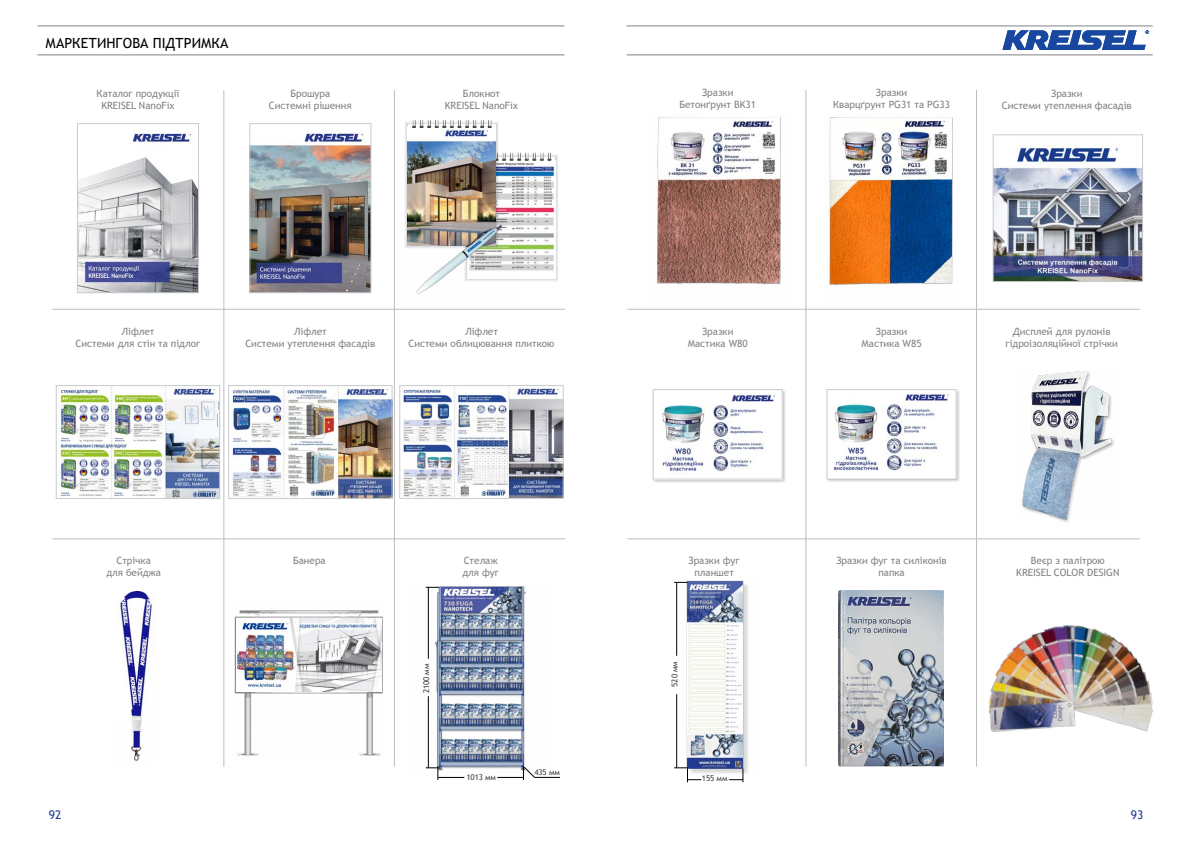
<style>
.page{position:relative;width:1191px;height:842px;background:#fff}
.page>*{position:absolute;margin:0;border:0;box-sizing:border-box;transform-origin:0 0}
.t1{font:14px "Trebuchet MS";color:#000}
.t2{font:12px "Trebuchet MS";color:#21409a}
.t3{font:10px/12px "Trebuchet MS";color:#808285;text-align:center}
.t4{font:8px "Trebuchet MS";letter-spacing:-.01em;color:#414042}
</style>
<div class="page">
<hr style="left:37px;top:55px;width:527px;height:1px;background:#808285">
<hr style="left:37px;top:26px;width:527px;height:1px;background:#808285">
<hr style="left:626px;top:55px;width:526px;height:1px;background:#808285">
<hr style="left:626px;top:26px;width:526px;height:1px;background:#808285">
<svg style="left:1002px;top:30px;width:147px;height:20px"></svg>
<img style="left:79px;top:131px;width:118px;height:160px">
<div style="left:77px;top:123px;width:122px;height:170px;border:1px solid #cacbce"></div>
<img style="left:252px;top:130px;width:117px;height:161px">
<div style="left:250px;top:123px;width:121px;height:170px;border:1px solid #cacbce"></div>
<img style="left:995px;top:144px;width:145px;height:136px">
<div style="left:993px;top:135px;width:149px;height:147px;border:1px solid #cacbce"></div>
<img style="left:119px;top:591px;width:36px;height:171px">
<img style="left:405px;top:120px;width:153px;height:161px">
<img style="left:405px;top:222px;width:114px;height:72px">
<hr style="left:627px;top:309px;width:512px;height:1px;background:#bcbec0">
<hr style="left:627px;top:538px;width:512px;height:1px;background:#bcbec0">
<img style="left:838px;top:590px;width:106px;height:177px">
<hr style="left:976px;top:90px;width:1px;height:677px;background:#bcbec0">
<hr style="left:394px;top:90px;width:1px;height:677px;background:#bcbec0">
<hr style="left:805px;top:90px;width:1px;height:677px;background:#bcbec0">
<hr style="left:223px;top:90px;width:1px;height:677px;background:#bcbec0">
<img style="left:988px;top:625px;width:165px;height:107px">
<img style="left:681px;top:580px;width:67px;height:196px">
<svg style="left:674px;top:582px;width:13px;height:1px"></svg>
<hr style="left:676px;top:582px;width:1px;height:74px;background:#000">
<hr style="left:676px;top:694px;width:1px;height:74px;background:#000">
<svg style="left:729px;top:769px;width:14px;height:13px"></svg>
<svg style="left:674px;top:767px;width:27px;height:15px"></svg>
<img style="left:425px;top:586px;width:101px;height:192px">
<svg style="left:426px;top:587px;width:13px;height:1px"></svg>
<hr style="left:428px;top:587px;width:1px;height:72px;background:#000">
<hr style="left:428px;top:696px;width:1px;height:72px;background:#000">
<svg style="left:426px;top:766px;width:38px;height:14px"></svg>
<svg style="left:497px;top:766px;width:63px;height:14px"></svg>
<hr style="left:52px;top:309px;width:513px;height:1px;background:#bcbec0">
<hr style="left:52px;top:538px;width:513px;height:1px;background:#bcbec0">
<img style="left:234px;top:610px;width:149px;height:146px">
<img style="left:236px;top:618px;width:145px;height:73px">
<img style="left:58px;top:387px;width:160px;height:110px">
<div style="left:56px;top:385px;width:164px;height:114px;border:1px solid #cacbce"></div>
<img style="left:232px;top:387px;width:158px;height:110px">
<div style="left:228px;top:385px;width:164px;height:114px;border:1px solid #cacbce"></div>
<img style="left:403px;top:387px;width:158px;height:110px">
<div style="left:400px;top:385px;width:163px;height:114px;border:1px solid #cacbce"></div>
<img style="left:829px;top:117px;width:124px;height:168px">
<img style="left:657px;top:117px;width:124px;height:168px">
<img style="left:1022px;top:371px;width:92px;height:151px">
<div style="left:652px;top:388px;width:134px;height:95px;background:#000;opacity:.25"></div>
<img style="left:655px;top:391px;width:125px;height:86px">
<div style="left:653px;top:389px;width:129px;height:90px;border:1px solid #cacbce"></div>
<div style="left:826px;top:388px;width:134px;height:95px;background:#000;opacity:.25"></div>
<img style="left:829px;top:391px;width:125px;height:86px">
<div style="left:827px;top:389px;width:129px;height:90px;border:1px solid #cacbce"></div>
<h1 class="t1" style="left:46px;top:34px;width:184px">МАРКЕТИНГОВА ПІДТРИМКА</h1>
<h1 class="t1" style="left:46px;top:34px;width:117px">ПРО FIXIT GRUPPE</h1>
<p class="t3" style="left:97px;top:88px;width:84px">Каталог продукції<br>KREISEL NanoFix</p>
<p class="t3" style="left:679px;top:86px;width:78px">Зразки<br>Бетонґрунт BK31</p>
<p class="t3" style="left:833px;top:86px;width:118px">Зразки<br>Кварцґрунт PG31 та PG33</p>
<p class="t3" style="left:269px;top:88px;width:84px">Брошура<br>Системні рішення</p>
<p class="t3" style="left:1001px;top:88px;width:131px">Зразки<br>Системи утеплення фасадів</p>
<p class="t3" style="left:445px;top:88px;width:75px">Блокнот<br>KREISEL NanoFix</p>
<p class="t3" style="left:76px;top:325px;width:126px">Ліфлет<br>Системи для стін та підлог</p>
<p class="t3" style="left:245px;top:325px;width:131px">Ліфлет<br>Системи утеплення фасадів</p>
<p class="t3" style="left:408px;top:325px;width:147px">Ліфлет<br>Системи облицювання плиткою</p>
<p class="t3" style="left:687px;top:325px;width:62px">Зразки<br>Мастика W80</p>
<p class="t3" style="left:861px;top:325px;width:62px">Зразки<br>Мастика W85</p>
<p class="t3" style="left:1005px;top:325px;width:114px">Дисплей для рулонів гідроізоляційної стрічки</p>
<p class="t3" style="left:106px;top:554px;width:56px">Стрічка<br>для бейджа</p>
<p class="t3" style="left:293px;top:554px;width:34px">Банера</p>
<p class="t3" style="left:462px;top:554px;width:38px;text-align:left">Стелаж для фуг</p>
<p class="t3" style="left:836px;top:554px;width:112px">Зразки фуг та силіконів папка</p>
<p class="t3" style="left:688px;top:554px;width:53px">Зразки фуг планшет</p>
<p class="t3" style="left:1016px;top:554px;width:105px">Веєр з палітрою<br>KREISEL COLOR DESIGN</p>
<p class="t4" style="left:421px;top:693px;width:31px;rotate:-90deg">2100 мм</p>
<p class="t4" style="left:466px;top:772px;width:31px">1013 мм</p>
<p class="t4" style="left:534px;top:767px;width:27px">435 мм</p>
<p class="t4" style="left:669px;top:687px;width:27px;rotate:-90deg">520 мм</p>
<p class="t4" style="left:702px;top:773px;width:27px">155 мм</p>
<p class="t2" style="left:49px;top:807px;width:14px">92</p>
<p class="t2" style="left:1130px;top:807px;width:14px">93</p>
</div>
